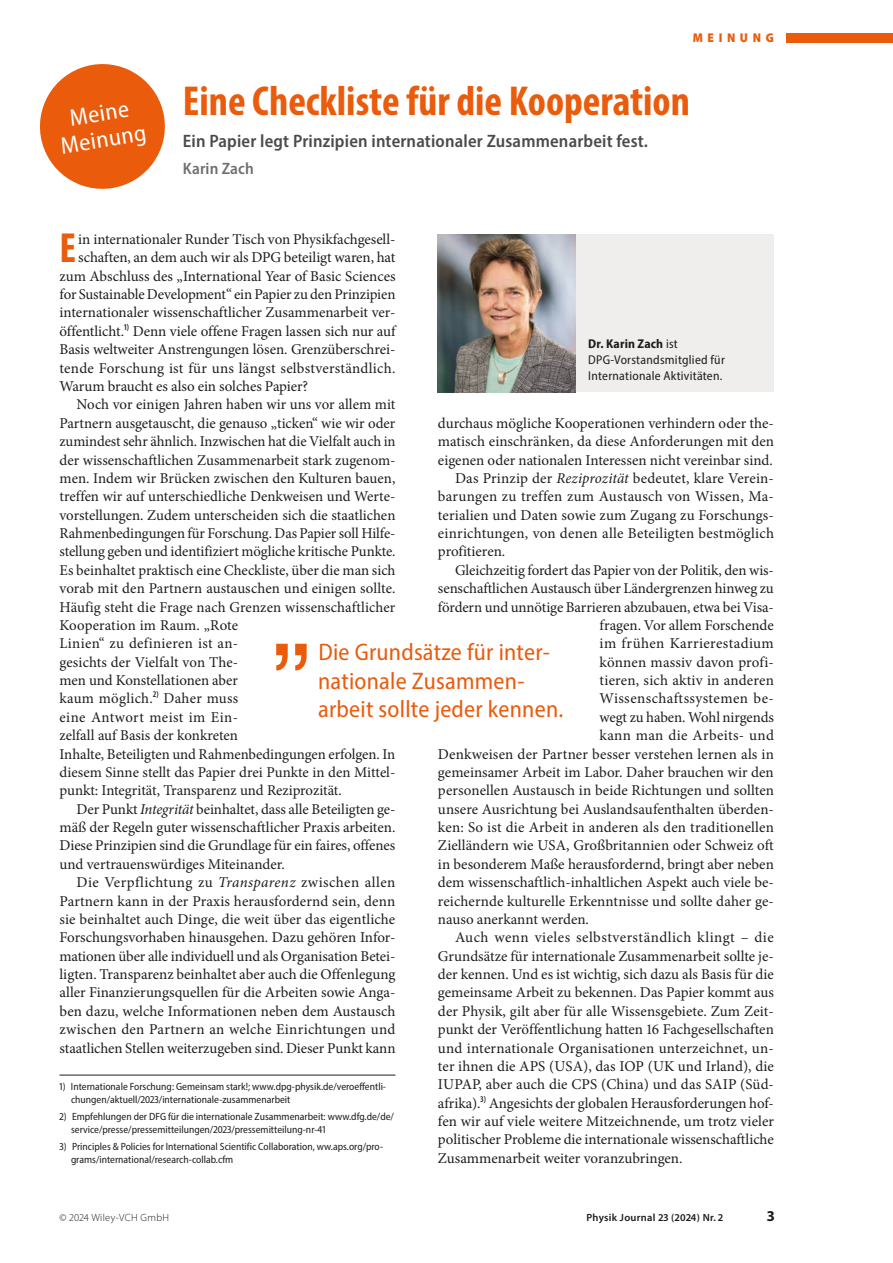
<style>
.page{position:relative;width:893px;height:1263px;background:#fff}
.page>*{position:absolute;margin:0;border:0;box-sizing:border-box;transform-origin:0 0}
.Zitat_16{font:103.5px "Helvetica Neue LT Com";color:#ea5b0c}
.GT_Initial_2zeilig{font:700 condensed 42.3px "Myriad Pro";color:#ea5b0c}
.Head_Meinung{font:700 condensed 42px "Myriad Pro";color:#ea5b0c}
.Zitat_16-2{font:semi-condensed 24px/28.5px "Myriad Pro";letter-spacing:.01em;color:#ea5b0c}
.Txt_Boeppel_orange{font:semi-condensed 24px/26px "Myriad Pro";color:#fff;text-align:center}
.Subhead_Meinung{font:600 semi-condensed 18px "Myriad Pro";letter-spacing:.01em;color:#4b4b4a}
.Autor_Meinung{font:600 semi-condensed 16.5px "Myriad Pro";letter-spacing:.01em;color:#70706f}
.GT{font:15px/18.3px "Minion Pro";color:#1d1d1b;text-align:justify}
.GT_Initial_2zeilig-2{font:15px "Minion Pro";letter-spacing:-.005em;color:#1d1d1b}
.GT_Initial_2zeilig-3{font:15px "Minion Pro";letter-spacing:.015em;color:#1d1d1b}
.GT-2{font:15px "Minion Pro";letter-spacing:.025em;color:#1d1d1b}
.GT-3{font:15px "Minion Pro";letter-spacing:.02em;color:#1d1d1b}
.t1{font:700 15px "Myriad Pro";color:#1d1d1b}
.BU_schwarz{font:semi-condensed 12.75px/15.8px "Myriad Pro";letter-spacing:.02em;color:#1d1d1b}
.t2{font:900 semi-condensed 12.75px "Myriad Pro";letter-spacing:.36em;color:#ea5b0c}
.FN__ohne_Linie{font:semi-condensed 10.5px/12.8px "Myriad Pro";color:#1d1d1b}
.FN__mit_Linie{font:semi-condensed 10.5px/12.8px "Myriad Pro";color:#1d1d1b}
.t3{font:600 10.5px "Myriad Pro";letter-spacing:.03em;color:#1d1d1b}
.t4{font:300 10.5px "Myriad Pro";letter-spacing:.03em;color:#1d1d1b}
.s1{font-style:italic}
.s2{font-weight:700}
</style>
<div class="page">
<div style="left:787px;top:33px;width:106px;height:9px;background:#ea5b0c"></div>
<svg style="left:40px;top:64px;width:125px;height:125px"></svg>
<div style="left:438px;top:234px;width:336px;height:158px;background:#efeeec"></div>
<img style="left:438px;top:234px;width:137px;height:158px">
<hr style="left:60px;top:1075px;width:335px;height:1px;background:#1d1d1b">
<p class="Txt_Boeppel_orange" style="left:55px;top:107px;width:87px;rotate:-9deg">Meine<br>Meinung</p>
<p class="t2" style="left:693px;top:30px;width:82px">MEINUNG</p>
<p class="Head_Meinung" style="left:183px;top:75px;width:509px">Eine Checkliste für die Kooperation</p>
<p class="Subhead_Meinung" style="left:183px;top:130px;width:467px">Ein Papier legt Prinzipien internationaler Zusammenarbeit fest.</p>
<p class="Autor_Meinung" style="left:183px;top:159px;width:73px">Karin Zach</p>
<p class="GT_Initial_2zeilig" style="left:60px;top:222px;width:18px">E</p>
<p class="GT_Initial_2zeilig-2" style="left:78px;top:229px;width:319px">in internationaler Runder Tisch von Physikfachgesell-</p>
<p class="GT_Initial_2zeilig-2" style="left:78px;top:247px;width:319px">schaften, an dem auch wir als DPG beteiligt waren, hat</p>
<p class="GT_Initial_2zeilig-2" style="left:60px;top:266px;width:338px">zum Abschluss des „International Year of Basic Sciences</p>
<p class="GT_Initial_2zeilig-2" style="left:60px;top:284px;width:338px">for Sustainable Development“ ein Papier zu den Prinzipien</p>
<p class="GT_Initial_2zeilig-2" style="left:60px;top:303px;width:337px">internationaler wissenschaftlicher Zusammenarbeit ver-</p>
<p class="GT_Initial_2zeilig-2" style="left:60px;top:321px;width:338px">öffentlicht.<sup>1)</sup> Denn viele offene Fragen lassen sich nur auf</p>
<p class="GT_Initial_2zeilig-2" style="left:60px;top:339px;width:337px">Basis weltweiter Anstrengungen lösen. Grenzüberschrei-</p>
<p class="GT_Initial_2zeilig-3" style="left:60px;top:358px;width:337px">tende Forschung ist für uns längst selbstverständlich.</p>
<p class="GT_Initial_2zeilig-2" style="left:60px;top:376px;width:250px">Warum braucht es also ein solches Papier?</p>
<p class="GT" style="left:60px;top:395px;width:338px;text-align:left;text-indent:17px">Noch vor einigen Jahren haben wir uns vor allem mit Partnern ausgetauscht, die genauso „ticken“ wie wir oder zumindest sehr ähnlich. Inzwischen hat die Vielfalt auch in der wissenschaftlichen Zusammenarbeit stark zugenom&shy;men. Indem wir Brücken zwischen den Kulturen bauen, treffen wir auf unterschiedliche Denkweisen und Werte&shy;vorstellungen. Zudem unterscheiden sich die staatlichen Rahmenbedingungen für Forschung. Das Papier soll Hilfe&shy;stellung geben und identifiziert mögliche kritische Punkte.<br>Es beinhaltet praktisch eine Checkliste, über die man sich vorab mit den Partnern austauschen und einigen sollte.<br>Häufig steht die Frage nach Grenzen wissenschaftlicher Kooperation im Raum. „Rote<br>Linien“ zu definieren ist an-<br>gesichts der Vielfalt von The-<br>men und Konstellationen aber<br>kaum möglich.<sup>2)</sup> Daher muss<br>eine Antwort meist im Ein-<br>zelfall auf Basis der konkreten<br>Inhalte, Beteiligten und Rahmenbedingungen erfolgen. In diesem Sinne stellt das Papier drei Punkte in den Mittel&shy;punkt: Integrität, Transparenz und Reziprozität.</p>
<p class="GT" style="left:60px;top:800px;width:337px;text-indent:17px">Der Punkt <span class="s1">Integrität</span> beinhaltet, dass alle Beteiligten ge&shy;mäß der Regeln guter wissenschaftlicher Praxis arbeiten.<br>Diese Prinzipien sind die Grundlage für ein faires, offenes und vertrauenswürdiges Miteinander.</p>
<p class="GT" style="left:60px;top:873px;width:337px;text-indent:17px">Die Verpflichtung zu <span class="s1">Transparenz</span> zwischen allen Partnern kann in der Praxis herausfordernd sein, denn sie beinhaltet auch Dinge, die weit über das eigentliche Forschungsvorhaben hinausgehen. Dazu gehören Infor&shy;mationen über alle individuell und als Organisation Betei&shy;ligten. Transparenz beinhaltet aber auch die Offenlegung aller Finanzierungsquellen für die Arbeiten sowie Anga&shy;ben dazu, welche Informationen neben dem Austausch zwischen den Partnern an welche Einrichtungen und staatlichen Stellen weiterzugeben sind. Dieser Punkt kann</p>
<p class="BU_schwarz" style="left:588px;top:336px;width:138px"><span class="s2">Dr. Karin Zach</span> ist<br>DPG-Vorstandsmitglied für<br>Internationale Aktivitäten.</p>
<p class="GT" style="left:438px;top:414px;width:337px">durchaus mögliche Kooperationen verhindern oder the&shy;matisch einschränken, da diese Anforderungen mit den eigenen oder nationalen Interessen nicht vereinbar sind.</p>
<p class="GT" style="left:438px;top:469px;width:337px;text-indent:17px">Das Prinzip der <span class="s1">Reziprozität</span> bedeutet, klare Verein&shy;barungen zu treffen zum Austausch von Wissen, Ma&shy;terialien und Daten sowie zum Zugang zu Forschungs&shy;einrichtungen, von denen alle Beteiligten bestmöglich profitieren.</p>
<p class="GT" style="left:455px;top:561px;width:320px">Gleichzeitig fordert das Papier von der Politik, den wis-</p>
<p class="GT" style="left:438px;top:579px;width:337px">senschaftlichen Austausch über Ländergrenzen hinweg zu</p>
<p class="GT" style="left:438px;top:598px;width:337px">fördern und unnötige Barrieren abzubauen, etwa bei Visa-</p>
<p class="GT" style="left:600px;top:616px;width:176px">fragen. Vor allem Forschende</p>
<p class="GT-2" style="left:600px;top:633px;width:176px">im frühen Karrierestadium</p>
<p class="GT" style="left:600px;top:653px;width:176px">können massiv davon profi-</p>
<p class="GT" style="left:600px;top:671px;width:176px">tieren, sich aktiv in anderen</p>
<p class="GT-2" style="left:600px;top:688px;width:176px">Wissenschaftssystemen be-</p>
<p class="GT" style="left:600px;top:708px;width:176px">wegt zu haben. Wohl nirgends</p>
<p class="GT-3" style="left:600px;top:725px;width:176px">kann man die Arbeits- und</p>
<p class="GT" style="left:438px;top:745px;width:338px">Denkweisen der Partner besser verstehen lernen als in</p>
<p class="GT" style="left:438px;top:763px;width:337px">gemeinsamer Arbeit im Labor. Daher brauchen wir den</p>
<p class="GT" style="left:438px;top:781px;width:337px">personellen Austausch in beide Richtungen und sollten</p>
<p class="GT" style="left:438px;top:800px;width:337px">unsere Ausrichtung bei Auslandsaufenthalten überden-</p>
<p class="GT" style="left:438px;top:818px;width:337px">ken: So ist die Arbeit in anderen als den traditionellen</p>
<p class="GT" style="left:438px;top:836px;width:337px">Zielländern wie USA, Großbritannien oder Schweiz oft</p>
<p class="GT" style="left:438px;top:855px;width:337px">in besonderem Maße herausfordernd, bringt aber neben</p>
<p class="GT" style="left:438px;top:873px;width:337px">dem wissenschaftlich-inhaltlichen Aspekt auch viele be-</p>
<p class="GT" style="left:438px;top:892px;width:337px">reichernde kulturelle Erkenntnisse und sollte daher ge-</p>
<p class="GT" style="left:438px;top:910px;width:153px">nauso anerkannt werden.</p>
<p class="GT" style="left:438px;top:928px;width:338px;text-indent:17px">Auch wenn vieles selbstverständlich klingt – die Grundsätze für internationale Zusammenarbeit sollte je&shy;der kennen. Und es ist wichtig, sich dazu als Basis für die gemeinsame Arbeit zu bekennen. Das Papier kommt aus der Physik, gilt aber für alle Wissensgebiete. Zum Zeit&shy;punkt der Veröffentlichung hatten 16 Fachgesellschaften und internationale Organisationen unterzeichnet, un&shy;ter ihnen die APS (USA), das IOP (UK und Irland), die IUPAP, aber auch die CPS (China) und das SAIP (Süd&shy;afrika).<sup>3)</sup> Angesichts der globalen Herausforderungen hof&shy;fen wir auf viele weitere Mitzeichnende, um trotz vieler politischer Probleme die internationale wissenschaftliche Zusammenarbeit weiter voranzubringen.</p>
<p class="Zitat_16" style="left:269px;top:554px;width:46px">„</p>
<p class="Zitat_16-2" style="left:318px;top:637px;width:247px">Die Grundsätze für inter&shy;nationale Zusammen&shy;arbeit sollte jeder kennen.</p>
<p class="FN__mit_Linie" style="left:71px;top:1080px;width:317px;text-indent:-11px">1) Internationale Forschung: Gemeinsam stark!; www.dpg-physik.de/veroeffentli&shy;chungen/aktuell/2023/internationale-zusammenarbeit</p>
<p class="FN__ohne_Linie" style="left:71px;top:1110px;width:324px;text-indent:-11px">2) Empfehlungen der DFG für die internationale Zusammenarbeit: www.dfg.de/de/ service/presse/pressemitteilungen/2023/pressemitteilung-nr-41</p>
<p class="FN__ohne_Linie" style="left:71px;top:1140px;width:314px;text-indent:-11px">3) Principles &amp; Policies for International Scientific Collaboration, ww.aps.org/pro&shy;grams/international/research-collab.cfm</p>
<p class="t4" style="left:60px;top:1211px;width:111px">© 2024 Wiley-VCH GmbH</p>
<p class="t3" style="left:586px;top:1211px;width:138px">Physik Journal 23 (2024) Nr. 2</p>
<p class="t1" style="left:767px;top:1206px;width:9px">3</p>
</div>
